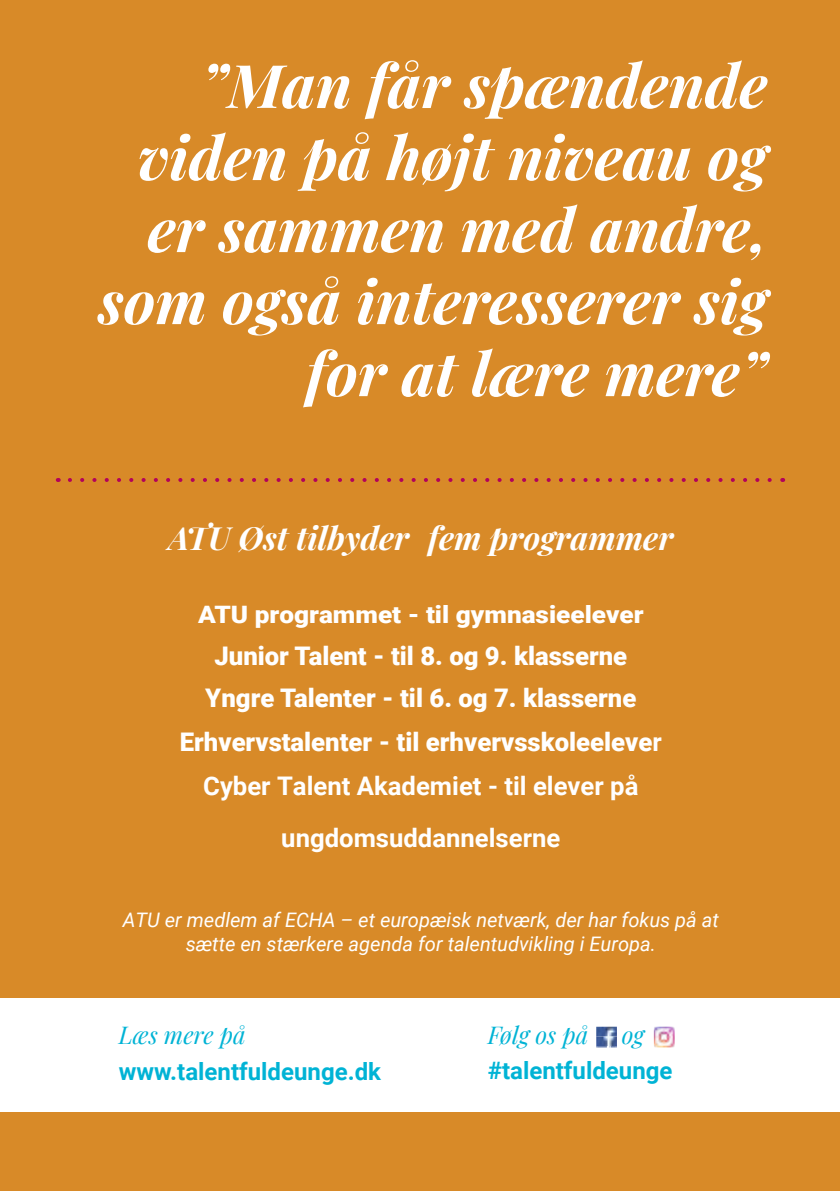
<style>
.page{position:relative;width:840px;height:1191px;background:#fff}
.page>*{position:absolute;margin:0;border:0;box-sizing:border-box;transform-origin:0 0}
.t1{font:italic 700 60px/72px "Playfair Display";color:#fff;text-align:right}
.t2{font:italic 700 32px "Playfair Display";color:#fff}
.t3{font:900 25.6px/43.4px "Roboto";color:#fff;text-align:center}
.t4{font:700 25.6px "Roboto";color:#fff}
.t5{font:700 24px "Roboto";color:#00b3d5}
.t6{font:900 24px "Roboto";color:#fff;scale:1.09 1}
.t7{font:italic 24px "Playfair Display";color:#00b3d5}
.t8{font:italic 20px/24px "Roboto";color:#fff;text-align:center}
.s1{font-weight:700}
</style>
<div class="page">
<div style="left:0;top:0;width:839px;height:1191px;background:#d88a28"></div>
<svg style="left:70px;top:478px;width:702px;height:4px"></svg>
<div style="left:0;top:998px;width:839px;height:113px;background:#fff"></div>
<img style="left:596px;top:1026px;width:20px;height:20px">
<svg style="left:596px;top:1046px;width:20px;height:1px"></svg>
<img style="left:653px;top:1026px;width:21px;height:21px">
<h1 class="t1" style="left:98px;top:44px;width:670px">”Man får spændende viden på højt niveau og er sammen med andre, som også interesserer sig for at lære mere”</h1>
<p class="t2" style="left:168px;top:512px;width:506px">ATU Øst tilbyder fem programmer</p>
<p class="t6" style="left:198px;top:598px;width:410px">ATU programmet - til gymnasieelever</p>
<p class="t3" style="left:180px;top:633px;width:483px">Junior Talent - til 8. og 9. klasserne Yngre Talenter - til 6. og 7. klasserne Erhvervstalenter - til erhvervsskoleeleve<span class="s1">r Cyber Talent Akademiet - til elever på</span></p>
<p class="t4" style="left:281px;top:819px;width:280px">ungdomsuddannelserne</p>
<p class="t8" style="left:123px;top:907px;width:597px">ATU er medlem af ECHA – et europæisk netværk, der har fokus på at sætte en stærkere agenda for talentudvikling i Europa.</p>
<p class="t7" style="left:119px;top:1016px;width:128px">Læs mere på</p>
<p class="t5" style="left:119px;top:1055px;width:264px">www.talentfuldeunge.dk</p>
<p class="t7" style="left:487px;top:1016px;width:102px">Følg os på</p>
<p class="t7" style="left:621px;top:1016px;width:24px">og</p>
<p class="t5" style="left:487px;top:1054px;width:186px">#talentfuldeunge</p>
</div>
